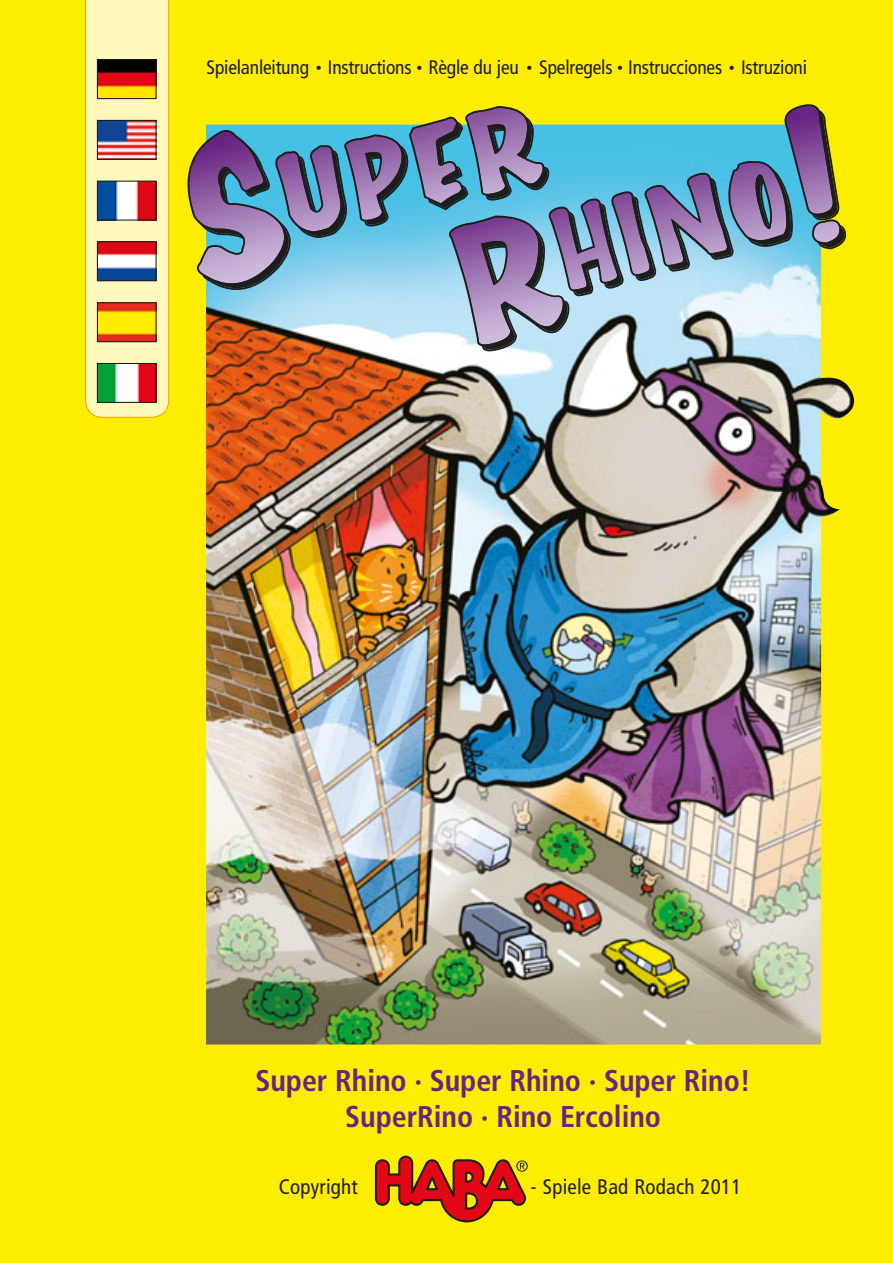
<style>
.page{position:relative;width:893px;height:1263px;background:#ffed00}
.page>*{position:absolute;margin:0;border:0;box-sizing:border-box;transform-origin:0 0}
.t1{font:700 condensed 30px/36px "Frutiger LT";color:#662483;text-align:center}
.t2{font:condensed 21px "Frutiger LT";letter-spacing:.01em;color:#1d1d1b}
.t3{font:condensed 19.5px "Frutiger LT";letter-spacing:-.01em;color:#1d1d1b}
.s1{font-weight:700;font-size:12px}
</style>
<div class="page">
<svg style="left:85px;top:0;width:84px;height:418px;background:#fdf3b2"></svg>
<img style="left:99px;top:61px;width:56px;height:36px">
<div style="left:97px;top:59px;width:60px;height:40px;border:1px solid #1d1d1b"></div>
<img style="left:99px;top:122px;width:56px;height:36px">
<div style="left:97px;top:120px;width:60px;height:40px;border:1px solid #1d1d1b"></div>
<img style="left:99px;top:243px;width:56px;height:36px">
<div style="left:97px;top:241px;width:60px;height:40px;border:1px solid #1d1d1b"></div>
<img style="left:99px;top:183px;width:56px;height:36px">
<div style="left:97px;top:181px;width:60px;height:40px;border:1px solid #1d1d1b"></div>
<img style="left:99px;top:365px;width:56px;height:36px">
<div style="left:97px;top:363px;width:60px;height:40px;border:1px solid #1d1d1b"></div>
<img style="left:99px;top:304px;width:56px;height:36px">
<div style="left:97px;top:302px;width:60px;height:40px;border:1px solid #1d1d1b"></div>
<svg style="left:375px;top:1155px;width:153px;height:67px"></svg>
<img style="left:206px;top:351px;width:649px;height:693px">
<svg style="left:187px;top:104px;width:660px;height:247px;background:#8fa8a7"></svg>
<p class="t3" style="left:207px;top:58px;width:602px">Spielanleitung <span class="s1">•</span> Instructions <span class="s1">•</span> Règle du jeu <span class="s1">•</span> Spelregels <span class="s1">•</span> Instrucciones <span class="s1">•</span> Istruzioni</p>
<h1 class="t1" style="left:256px;top:1064px;width:497px">Super Rhino · Super Rhino · Super Rino!<br>SuperRino · Rino Ercolino</h1>
<p class="t2" style="left:279px;top:1176px;width:81px">Copyright</p>
<p class="t2" style="left:531px;top:1176px;width:212px">- Spiele Bad Rodach 2011</p>
</div>
